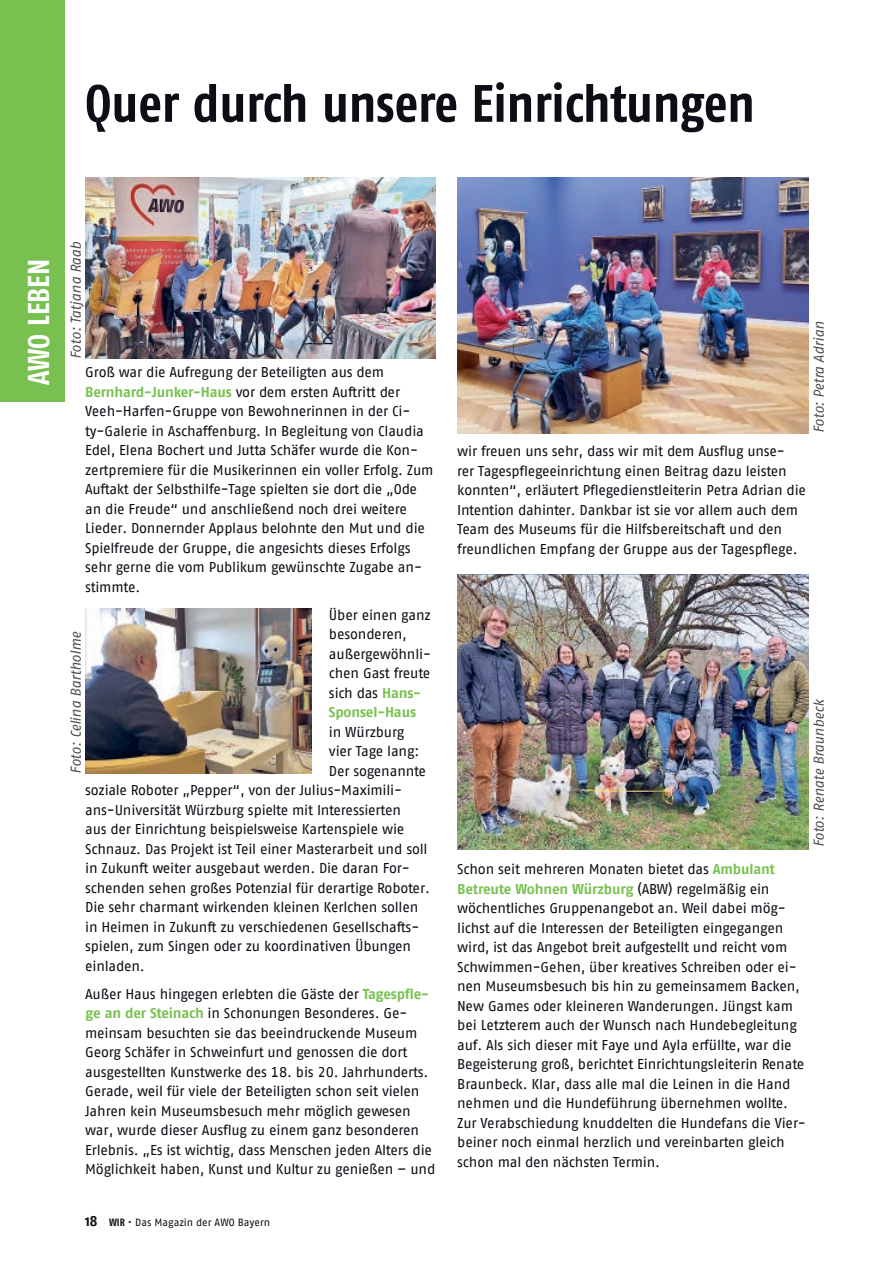
<style>
.page{position:relative;width:893px;height:1263px;background:#fff}
.page>*{position:absolute;margin:0;border:0;box-sizing:border-box;transform-origin:0 0}
.t1{font:700 52.5px "AWO Fago Cond";letter-spacing:-.005em;color:#0d0e15}
.t2{font:700 30px "AWO Fago Cond";color:#fff}
.t3{font:14.25px/19.5px "AWO Fago Office";letter-spacing:-.01em;color:#0d0e15}
.t4{font:italic 14.25px "AWO Fago Office";letter-spacing:-.01em;color:#4f5054}
.t5{font:10.5px "AWO Fago Office";color:#0d0e15}
.s1{font-weight:700;color:#78c150}
.s2{font-family:"AWO Fago Cond";font-weight:700;font-size:15px}
.s3{font-family:"AWO Fago Cond";font-weight:700}
</style>
<div class="page">
<div style="left:0;top:0;width:65px;height:402px;background:#78c150"></div>
<img style="left:85px;top:608px;width:227px;height:166px">
<img style="left:85px;top:178px;width:351px;height:181px">
<img style="left:457px;top:178px;width:351px;height:255px">
<img style="left:457px;top:574px;width:351px;height:275px">
<h1 class="t1" style="left:85px;top:73px;width:671px">Quer durch unsere Einrichtungen</h1>
<h2 class="t2" style="left:21px;top:385px;width:128px;rotate:-90deg">AWO LEBEN</h2>
<p class="t4" style="left:68px;top:359px;width:119px;rotate:-90deg">Foto: Tatjana Raab</p>
<p class="t3" style="left:85px;top:363px;width:350px">Groß war die Aufregung der Beteiligten aus dem <span class="s1">Bernhard-Junker-Haus</span> vor dem ersten Auftritt der Veeh-Harfen-Gruppe von Bewohnerinnen in der Ci&shy;ty-Galerie in Aschaffenburg. In Begleitung von Claudia Edel, Elena Bochert und Jutta Schäfer wurde die Kon&shy;zertpremiere für die Musikerinnen ein voller Erfolg. Zum Auftakt der Selbsthilfe-Tage spielten sie dort die „Ode an die Freude“ und anschließend noch drei weitere Lieder. Donnernder Applaus belohnte den Mut und die Spielfreude der Gruppe, die angesichts dieses Erfolgs sehr gerne die vom Publikum gewünschte Zugabe an&shy;stimmte.</p>
<p class="t3" style="left:329px;top:605px;width:104px">Über einen ganz besonderen, außergewöhnli&shy;chen Gast freute sich das <span class="s1">Hans-<br>Sponsel-Haus</span></p>
<p class="t3" style="left:329px;top:722px;width:77px">in Würzburg</p>
<p class="t3" style="left:329px;top:741px;width:92px">vier Tage lang:</p>
<p class="t3" style="left:329px;top:761px;width:99px">Der sogenannte</p>
<p class="t3" style="left:85px;top:780px;width:319px">soziale Roboter „Pepper“, von der Julius-Maximili-</p>
<p class="t3" style="left:85px;top:800px;width:317px">ans-Universität Würzburg spielte mit Interessierten</p>
<p class="t3" style="left:85px;top:819px;width:321px">aus der Einrichtung beispielsweise Kartenspiele wie</p>
<p class="t3" style="left:85px;top:839px;width:344px">Schnauz. Das Projekt ist Teil einer Masterarbeit und soll</p>
<p class="t3" style="left:85px;top:858px;width:326px">in Zukunft weiter ausgebaut werden. Die daran For-</p>
<p class="t3" style="left:85px;top:878px;width:346px">schenden sehen großes Potenzial für derartige Roboter.</p>
<p class="t3" style="left:85px;top:897px;width:335px">Die sehr charmant wirkenden kleinen Kerlchen sollen</p>
<p class="t3" style="left:85px;top:917px;width:336px">in Heimen in Zukunft zu verschiedenen Gesellschafts-</p>
<p class="t3" style="left:85px;top:936px;width:327px">spielen, zum Singen oder zu koordinativen Übungen</p>
<p class="t3" style="left:85px;top:956px;width:61px">einladen.</p>
<p class="t3" style="left:85px;top:984px;width:352px">Außer Haus hingegen erlebten die Gäste der <span class="s1">Tagespfle&shy;ge an der Steinach</span> in Schonungen Besonderes. Ge&shy;meinsam besuchten sie das beeindruckende Museum Georg Schäfer in Schweinfurt und genossen die dort ausgestellten Kunstwerke des 18. bis 20. Jahrhunderts.<br>Gerade, weil für viele der Beteiligten schon seit vielen Jahren kein Museumsbesuch mehr möglich gewesen war, wurde dieser Ausflug zu einem ganz besonderen Erlebnis. „Es ist wichtig, dass Menschen jeden Alters die Möglichkeit haben, Kunst und Kultur zu genießen – und</p>
<p class="t4" style="left:68px;top:774px;width:143px;rotate:-90deg">Foto: Celina Bartholme</p>
<p class="t5" style="left:85px;top:1217px;width:187px"><span class="s2">18</span> <span class="s3">WIR</span> • Das Magazin der AWO Bayern</p>
<p class="t3" style="left:457px;top:441px;width:350px">wir freuen uns sehr, dass wir mit dem Ausflug unse-<br>rer Tagespflegeeinrichtung einen Beitrag dazu leisten konnten“, erläutert Pflegedienstleiterin Petra Adrian die Intention dahinter. Dankbar ist sie vor allem auch dem Team des Museums für die Hilfsbereitschaft und den freundlichen Empfang der Gruppe aus der Tagespflege.</p>
<p class="t4" style="left:811px;top:433px;width:113px;rotate:-90deg">Foto: Petra Adrian</p>
<p class="t3" style="left:457px;top:859px;width:350px">Schon seit mehreren Monaten bietet das <span class="s1">Ambulant Betreute Wohnen Würzburg</span> (ABW) regelmäßig ein wöchentliches Gruppenangebot an. Weil dabei mög&shy;lichst auf die Interessen der Beteiligten eingegangen wird, ist das Angebot breit aufgestellt und reicht vom Schwimmen-Gehen, über kreatives Schreiben oder ei&shy;nen Museumsbesuch bis hin zu gemeinsamem Backen, New Games oder kleineren Wanderungen. Jüngst kam bei Letzterem auch der Wunsch nach Hundebegleitung auf. Als sich dieser mit Faye und Ayla erfüllte, war die Begeisterung groß, berichtet Einrichtungsleiterin Renate Braunbeck. Klar, dass alle mal die Leinen in die Hand nehmen und die Hundeführung übernehmen wollte.<br>Zur Verabschiedung knuddelten die Hundefans die Vier&shy;beiner noch einmal herzlich und vereinbarten gleich schon mal den nächsten Termin.</p>
<p class="t4" style="left:811px;top:847px;width:150px;rotate:-90deg">Foto: Renate Braunbeck</p>
</div>
